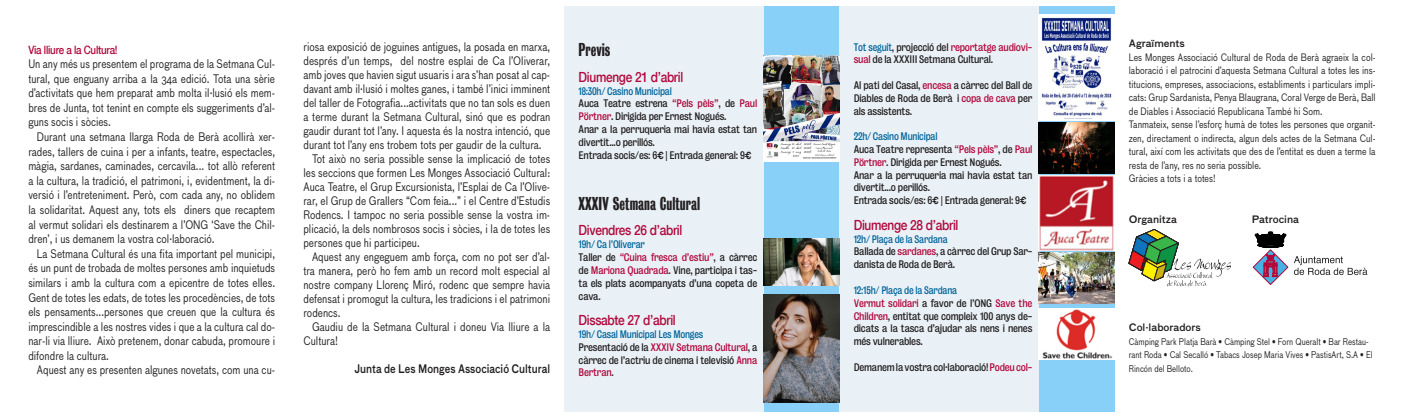
<style>
.page{position:relative;width:1404px;height:417px;background:#fff}
.page>*{position:absolute;margin:0;border:0;box-sizing:border-box;transform-origin:0 0}
.t1{font:17px "Bureau Grotesque One Five";color:#231f20}
.t2{font:500 14px "Helvetica Neue";letter-spacing:-.025em;color:#b2083c;scale:.85 1}
.t3{font:11.5px/14.6px "Bau";color:#231f20;text-align:justify;scale:.85 1}
.t4{font:500 11.5px "Bau";color:#231f20;scale:.85 1}
.t5{font:500 11.5px "Helvetica Neue";letter-spacing:-.025em;color:#b2083c;scale:.85 1}
.t6{font:10px/12.8px "Bureau Grotesque Five Three";letter-spacing:-.025em;color:#231f20;scale:.9 1}
.t7{font:10px/13.5px "Bau";color:#231f20;scale:.85 1}
.t8{font:500 10px "Bau";color:#231f20}
.t9{font:9px/13.5px "Bau";color:#231f20;scale:.85 1}
.s1{color:#00649b}
.s2{color:#b2083c}
.s3{font-family:"Helvetica";font-weight:700}
</style>
<div class="page">
<div style="left:564px;top:6px;width:275px;height:405px;background:#e9f1f6"></div>
<div style="left:763px;top:6px;width:76px;height:405px;background:#88d0f8"></div>
<div style="left:839px;top:6px;width:275px;height:405px;background:#e9f1f6"></div>
<svg style="left:1128px;top:229px;width:102px;height:57px"></svg>
<svg style="left:1252px;top:232px;width:35px;height:52px"></svg>
<svg style="left:1294px;top:256px;width:73px;height:19px"></svg>
<div style="left:1038px;top:6px;width:76px;height:405px;background:#88d0f8"></div>
<img style="left:763px;top:55px;width:76px;height:106px">
<img style="left:763px;top:238px;width:76px;height:47px">
<img style="left:763px;top:294px;width:76px;height:109px">
<img style="left:1038px;top:14px;width:76px;height:159px">
<img style="left:1038px;top:175px;width:76px;height:76px">
<img style="left:1038px;top:253px;width:76px;height:50px">
<img style="left:1038px;top:308px;width:76px;height:51px">
<p class="t5" style="left:28px;top:42px;width:106px">Via lliure a la Cultura!</p>
<p class="t3" style="left:28px;top:57px;width:292px">Un any més us presentem el programa de la Setmana Cul· tural, que enguany arriba a la 34a edició. Tota una sèrie d’activitats que hem preparat amb molta il·lusió els mem· bres de Junta, tot tenint en compte els suggeriments d’al· guns socis i sòcies.</p>
<p class="t3" style="left:28px;top:129px;width:292px;text-indent:9px">Durant una setmana llarga Roda de Berà acollirà xer· rades, tallers de cuina i per a infants, teatre, espectacles, màgia, sardanes, caminades, cercavila... tot allò referent a la cultura, la tradició, el patrimoni, i, evidentment, la di· versió i l’entreteniment. Però, com cada any, no oblidem la solidaritat. Aquest any, tots els diners que recaptem al vermut solidari els destinarem a l’ONG ‘Save the Chil· dren’, i us demanem la vostra col·laboració.</p>
<p class="t3" style="left:28px;top:246px;width:292px;text-indent:9px">La Setmana Cultural és una fita important pel municipi, és un punt de trobada de moltes persones amb inquietuds similars i amb la cultura com a epicentre de totes elles.<br>Gent de totes les edats, de totes les procedències, de tots els pensaments...persones que creuen que la cultura és imprescindible a les nostres vides i que a la cultura cal do· nar-li via lliure. Això pretenem, donar cabuda, promoure i difondre la cultura.</p>
<p class="t3" style="left:37px;top:363px;width:282px">Aquest any es presenten algunes novetats, com una cu·</p>
<p class="t3" style="left:303px;top:40px;width:292px">riosa exposició de joguines antigues, la posada en marxa,</p>
<p class="t3" style="left:303px;top:54px;width:292px">després d’un temps, del nostre esplai de Ca l’Oliverar,</p>
<p class="t3" style="left:303px;top:68px;width:292px">amb joves que havien sigut usuaris i ara s’han posat al cap·</p>
<p class="t3" style="left:303px;top:82px;width:292px">davant amb il·lusió i moltes ganes, i també l’inici imminent</p>
<p class="t3" style="left:303px;top:96px;width:292px">del taller de Fotografia...activitats que no tan sols es duen</p>
<p class="t3" style="left:303px;top:110px;width:292px">a terme durant la Setmana Cultural, sinó que es podran</p>
<p class="t3" style="left:303px;top:124px;width:292px">gaudir durant tot l’any. I aquesta és la nostra intenció, que</p>
<p class="t3" style="left:303px;top:138px;width:282px">durant tot l’any ens trobem tots per gaudir de la cultura.</p>
<p class="t3" style="left:312px;top:152px;width:282px">Tot això no seria possible sense la implicació de totes</p>
<p class="t3" style="left:303px;top:166px;width:292px">les seccions que formen Les Monges Associació Cultural:</p>
<p class="t3" style="left:303px;top:180px;width:292px">Auca Teatre, el Grup Excursionista, l’Esplai de Ca l’Olive·</p>
<p class="t3" style="left:303px;top:194px;width:292px">rar, el Grup de Grallers “Com feia...” i el Centre d’Estudis</p>
<p class="t3" style="left:303px;top:208px;width:292px">Rodencs. I tampoc no seria possible sense la vostra im·</p>
<p class="t3" style="left:303px;top:222px;width:292px">plicació, la dels nombrosos socis i sòcies, i la de totes les</p>
<p class="t3" style="left:303px;top:236px;width:138px">persones que hi participeu.</p>
<p class="t3" style="left:312px;top:250px;width:282px">Aquest any engeguem amb força, com no pot ser d’al·</p>
<p class="t3" style="left:303px;top:264px;width:292px">tra manera, però ho fem amb un record molt especial al</p>
<p class="t3" style="left:303px;top:278px;width:292px">nostre company Llorenç Miró, rodenc que sempre havia</p>
<p class="t3" style="left:303px;top:292px;width:292px">defensat i promogut la cultura, les tradicions i el patrimoni</p>
<p class="t3" style="left:303px;top:306px;width:45px">rodencs.</p>
<p class="t3" style="left:312px;top:320px;width:282px">Gaudiu de la Setmana Cultural i doneu Via lliure a la</p>
<p class="t3" style="left:303px;top:334px;width:42px">Cultura!</p>
<p class="t4" style="left:354px;top:362px;width:232px">Junta de Les Monges Associació Cultural</p>
<h1 class="t1" style="left:578px;top:40px;width:33px">Previs</h1>
<p class="t2" style="left:578px;top:68px;width:125px">Diumenge 21 d’abril</p>
<p class="t6" style="left:578px;top:84px;width:200px"><span class="s1">18:30h/ Casino Municipal<br></span>Auca Teatre estrena <span class="s2">“Pels pèls”</span>, de <span class="s2">Paul Pörtner</span>. Dirigida per Ernest Nogués.<br>Anar a la perruqueria mai havia estat tan divertit...o perillós.<br>Entrada socis/es: 6<span class="s3">€</span> | Entrada general: 9<span class="s3">€</span></p>
<h1 class="t1" style="left:578px;top:194px;width:123px">XXXIV Setmana Cultural</h1>
<p class="t2" style="left:578px;top:222px;width:124px">Divendres 26 d’abril</p>
<p class="t6" style="left:578px;top:238px;width:200px"><span class="s1">19h/ Ca l’Oliverar<br></span>Taller de <span class="s2">“Cuina fresca d’estiu”</span>, a càrrec de <span class="s2">Mariona Quadrada</span>. Vine, participa i tas· ta els plats acompanyats d’una copeta de cava.</p>
<p class="t2" style="left:578px;top:312px;width:116px">Dissabte 27 d’abril</p>
<p class="t6" style="left:578px;top:327px;width:200px"><span class="s1">19h/ Casal Municipal Les Monges<br></span>Presentació de la <span class="s2">XXXIV Setmana Cultural</span>, a càrrec de l’actriu de cinema i televisió <span class="s2">Anna<br>Bertran</span>.</p>
<p class="t6" style="left:853px;top:40px;width:200px"><span class="s1">Tot seguit</span>, projecció del <span class="s2">reportatge audiovi· sual</span> de la XXXIII Setmana Cultural.</p>
<p class="t6" style="left:853px;top:79px;width:200px;text-align:justify">Al pati del Casal, <span class="s2">encesa</span> a càrrec del Ball de Diables de Roda de Berà i <span class="s2">copa de cava</span> per als assistents.</p>
<p class="t6" style="left:853px;top:130px;width:200px"><span class="s1">22h/ Casino Municipal<br></span>Auca Teatre representa <span class="s2">“Pels pèls”</span>, de <span class="s2">Paul Pörtner</span>. Dirigida per Ernest Nogués.<br>Anar a la perruqueria mai havia estat tan divertit...o perillós.<br>Entrada socis/es: 6<span class="s3">€</span> | Entrada general: 9<span class="s3">€</span></p>
<p class="t2" style="left:853px;top:216px;width:125px">Diumenge 28 d’abril</p>
<p class="t6" style="left:853px;top:232px;width:200px"><span class="s1">12h/ Plaça de la Sardana<br></span>Ballada de <span class="s2">sardanes</span>, a càrrec del Grup Sar· danista de Roda de Berà.</p>
<p class="t6" style="left:853px;top:283px;width:200px"><span class="s1">12:15h/ Plaça de la Sardana<br></span><span class="s2">Vermut solidari</span> a favor de l’ONG <span class="s2">Save the Children</span>, entitat que compleix 100 anys de· dicats a la tasca d’ajudar als nens i nenes més vulnerables.</p>
<p class="t6" style="left:853px;top:360px;width:200px">Demanem la vostra col·laboració! <span class="s2">Podeu col·</span></p>
<p class="t8" style="left:1128px;top:38px;width:58px">Agraïments</p>
<p class="t7" style="left:1128px;top:50px;width:292px">Les Monges Associació Cultural de Roda de Berà agraeix la col· laboració i el patrocini d’aquesta Setmana Cultural a totes les ins· titucions, empreses, associacions, establiments i particulars impli· cats: Grup Sardanista, Penya Blaugrana, Coral Verge de Berà, Ball de Diables i Associació Republicana També hi Som.<br>Tanmateix, sense l’esforç humà de totes les persones que organit· zen, directament o indirecta, algun dels actes de la Setmana Cul· tural, així com les activitats que des de l’entitat es duen a terme la resta de l’any, res no seria possible.<br>Gràcies a tots i a totes!</p>
<p class="t8" style="left:1128px;top:213px;width:50px">Organitza</p>
<p class="t8" style="left:1251px;top:213px;width:49px">Patrocina</p>
<p class="t8" style="left:1128px;top:321px;width:74px">Col·laboradors</p>
<p class="t9" style="left:1128px;top:334px;width:288px">Càmping Park Platja Barà • Càmping Stel • Forn Queralt • Bar Restau· rant Roda • Cal Secalló • Tabacs Josep Maria Vives • PastisArt, S.A • El<br>Rincón del Belloto.</p>
</div>
